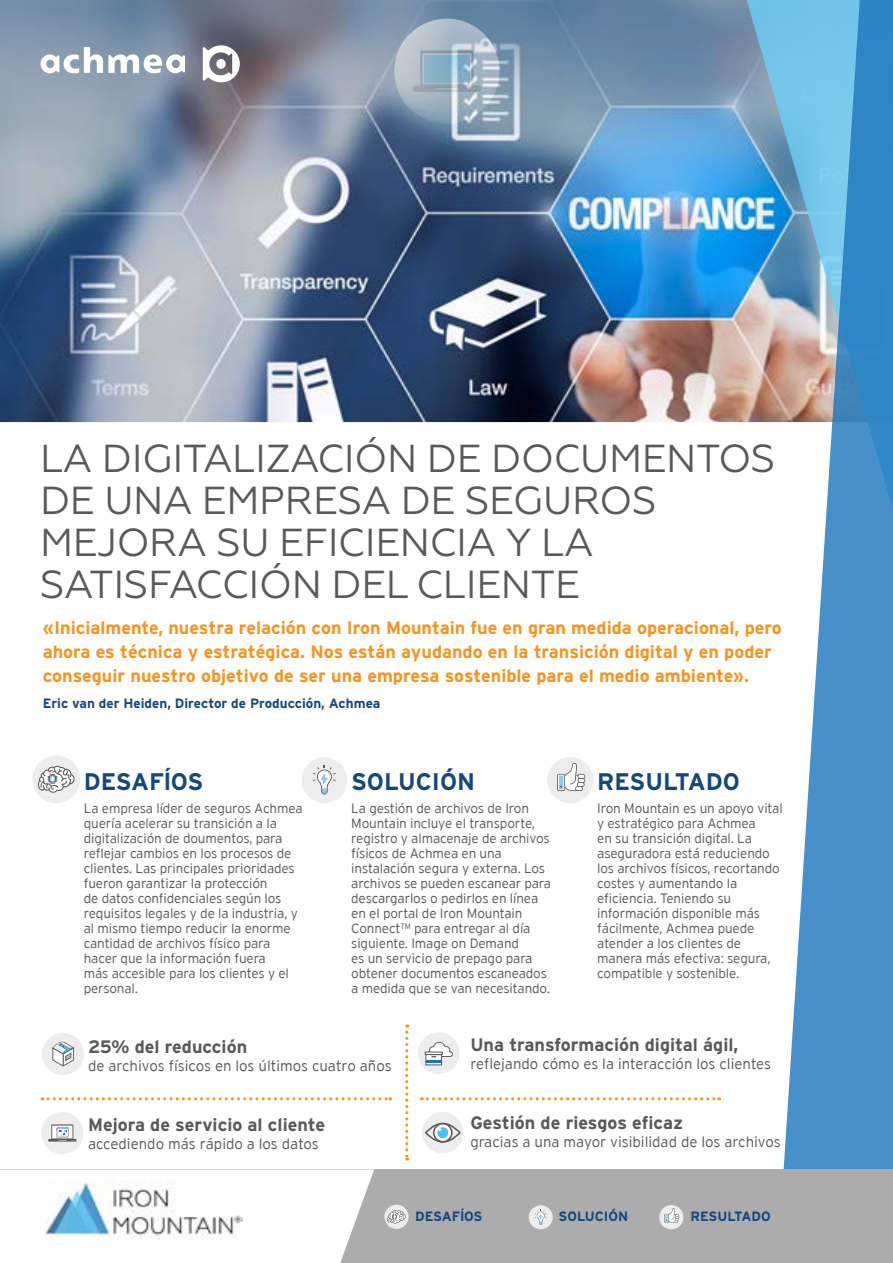
<style>
.page{position:relative;width:893px;height:1263px;background:#fff}
.page>*{position:absolute;margin:0;border:0;box-sizing:border-box;transform-origin:0 0}
.t1{font:39px/42px "Geometria";letter-spacing:-.01em;color:#58595b}
.t2{font:700 24px "Interstate";color:#14477d}
.t3{font:700 18px/24px "Interstate";color:#f7941e}
.t4{font:700 18px "Interstate";color:#58595b}
.t5{font:300 15px "Interstate";color:#58595b}
.t6{font:300 13.5px/15px "Interstate";letter-spacing:-.01em;color:#58595b}
.t7{font:700 13.5px "Interstate";color:#14477d}
.s1{font-family:"Arial"}
</style>
<div class="page">
<img style="left:0;top:142px;width:747px;height:280px">
<svg style="left:0;top:0;width:747px;height:142px;background:#788ea6"></svg>
<svg style="left:394px;top:19px;width:105px;height:105px;background:#afbdc8"></svg>
<svg style="left:413px;top:51px;width:68px;height:41px;background:#a4b3bc"></svg>
<svg style="left:424px;top:55px;width:46px;height:27px"></svg>
<svg style="left:42px;top:1097px;width:349px;height:3px"></svg>
<svg style="left:405px;top:1024px;width:3px;height:136px"></svg>
<svg style="left:421px;top:1097px;width:299px;height:3px"></svg>
<div style="left:422px;top:1112px;width:41px;height:41px;background:#ededed;border-radius:50%"></div>
<div style="left:425px;top:1123px;width:36px;height:20px;border:2px solid #5e5a58;border-radius:50%"></div>
<svg style="left:434px;top:1124px;width:18px;height:18px"></svg>
<div style="left:433px;top:1123px;width:20px;height:19px;border:2px solid #5e5a58;border-radius:50%"></div>
<svg style="left:437px;top:1127px;width:11px;height:11px"></svg>
<div style="left:32px;top:755px;width:47px;height:48px;background:#ededed;border-radius:50%"></div>
<svg style="left:38px;top:766px;width:37px;height:27px"></svg>
<div style="left:302px;top:757px;width:45px;height:46px;background:#ededed;border-radius:50%"></div>
<svg style="left:313px;top:765px;width:23px;height:30px"></svg>
<div style="left:547px;top:757px;width:46px;height:46px;background:#ededed;border-radius:50%"></div>
<svg style="left:557px;top:763px;width:28px;height:28px"></svg>
<img style="left:747px;top:0;width:30px;height:423px">
<svg style="left:777px;top:0;width:116px;height:1169px;fill:#4890c9"></svg>
<div style="left:42px;top:1033px;width:42px;height:42px;background:#ededed;border-radius:50%"></div>
<svg style="left:52px;top:1042px;width:23px;height:24px"></svg>
<div style="left:418px;top:1032px;width:42px;height:42px;background:#ededed;border-radius:50%"></div>
<div style="left:426px;top:1054px;width:16px;height:11px;background:#fff"></div>
<hr style="left:426px;top:1060px;width:15px;height:3px;background:#1d71b8">
<svg style="left:425px;top:1042px;width:28px;height:15px"></svg>
<svg style="left:41px;top:45px;width:199px;height:37px"></svg>
<div style="left:41px;top:1112px;width:42px;height:42px;background:#ededed;border-radius:50%"></div>
<svg style="left:48px;top:1124px;width:29px;height:17px"></svg>
<div style="left:0;top:1169px;width:893px;height:94px;background:#acacad"></div>
<div style="left:529px;top:1205px;width:24px;height:24px;background:#ededed;border-radius:50%"></div>
<svg style="left:535px;top:1209px;width:12px;height:16px"></svg>
<div style="left:659px;top:1205px;width:24px;height:24px;background:#ededed;border-radius:50%"></div>
<svg style="left:664px;top:1208px;width:15px;height:15px"></svg>
<div style="left:384px;top:1205px;width:25px;height:24px;background:#ededed;border-radius:50%"></div>
<svg style="left:387px;top:1210px;width:19px;height:13px"></svg>
<svg style="left:0;top:1169px;width:374px;height:94px;background:#f8f8f8"></svg>
<img style="left:45px;top:1180px;width:197px;height:60px">
<h1 class="t1" style="left:40px;top:438px;width:737px">LA DIGITALIZACIÓN DE DOCUMENTOS<br>DE UNA EMPRESA DE SEGUROS<br>MEJORA SU EFICIENCIA Y LA<br>SATISFACCIÓN DEL CLIENTE</h1>
<p class="t3" style="left:43px;top:615px;width:741px">«Inicialmente, nuestra relación con Iron Mountain fue en gran medida operacional, pero ahora es técnica y estratégica. Nos están ayudando en la transición digital y en poder conseguir nuestro objetivo de ser una empresa sostenible para el medio ambiente».</p>
<p class="t7" style="left:43px;top:695px;width:339px">Eric van der Heiden, Director de Producción, Achmea</p>
<h2 class="t2" style="left:84px;top:768px;width:121px">DESAF<span class="s1">ĺ</span>OS</h2>
<p class="t6" style="left:84px;top:801px;width:221px">La empresa líder de seguros Achmea quería acelerar su transición a la digitalización de doumentos, para reflejar cambios en los procesos de clientes. Las principales prioridades fueron garantizar la protección<br>de datos confidenciales según los requisitos legales y de la industria, y al mismo tiempo reducir la enorme cantidad de archivos físico para hacer que la información fuera<br>más accesible para los clientes y el personal.</p>
<h2 class="t2" style="left:351px;top:768px;width:125px">SOLUCIÓN</h2>
<p class="t6" style="left:351px;top:801px;width:201px">La gestión de archivos de Iron<br>Mountain incluye el transporte, registro y almacenaje de archivos físicos de Achmea en una instalación segura y externa. Los archivos se pueden escanear para descargarlos o pedirlos en línea en el portal de Iron Mountain<br>Connect™ para entregar al día siguiente. Image on Demand<br>es un servicio de prepago para obtener documentos escaneados a medida que se van necesitando.</p>
<h2 class="t2" style="left:597px;top:768px;width:144px">RESULTADO</h2>
<p class="t6" style="left:597px;top:801px;width:187px">Iron Mountain es un apoyo vital y estratégico para Achmea<br>en su transición digital. La aseguradora está reduciendo los archivos físicos, recortando costes y aumentando la eficiencia. Teniendo su información disponible más fácilmente, Achmea puede atender a los clientes de manera más efectiva: segura, compatible y sostenible.</p>
<h3 class="t4" style="left:88px;top:1037px;width:161px">25% del reducción</h3>
<p class="t5" style="left:88px;top:1057px;width:305px">de archivos físicos en los últimos cuatro años</p>
<h3 class="t4" style="left:88px;top:1114px;width:239px">Mejora de servicio al cliente</h3>
<p class="t5" style="left:88px;top:1135px;width:232px">accediendo más rápido a los datos</p>
<h3 class="t4" style="left:470px;top:1034px;width:270px">Una transformación digital ágil,</h3>
<p class="t5" style="left:470px;top:1055px;width:302px">reflejando cómo es la interacción los clientes</p>
<h3 class="t4" style="left:470px;top:1112px;width:214px">Gestión de riesgos eficaz</h3>
<p class="t5" style="left:470px;top:1133px;width:312px">gracias a una mayor visibilidad de los archivos</p>
<p class="t7" style="left:415px;top:1209px;width:69px">DESAF<span class="s1">ĺ</span>OS</p>
<p class="t7" style="left:559px;top:1209px;width:71px">SOLUCIÓN</p>
<p class="t7" style="left:690px;top:1209px;width:82px">RESULTADO</p>
</div>
